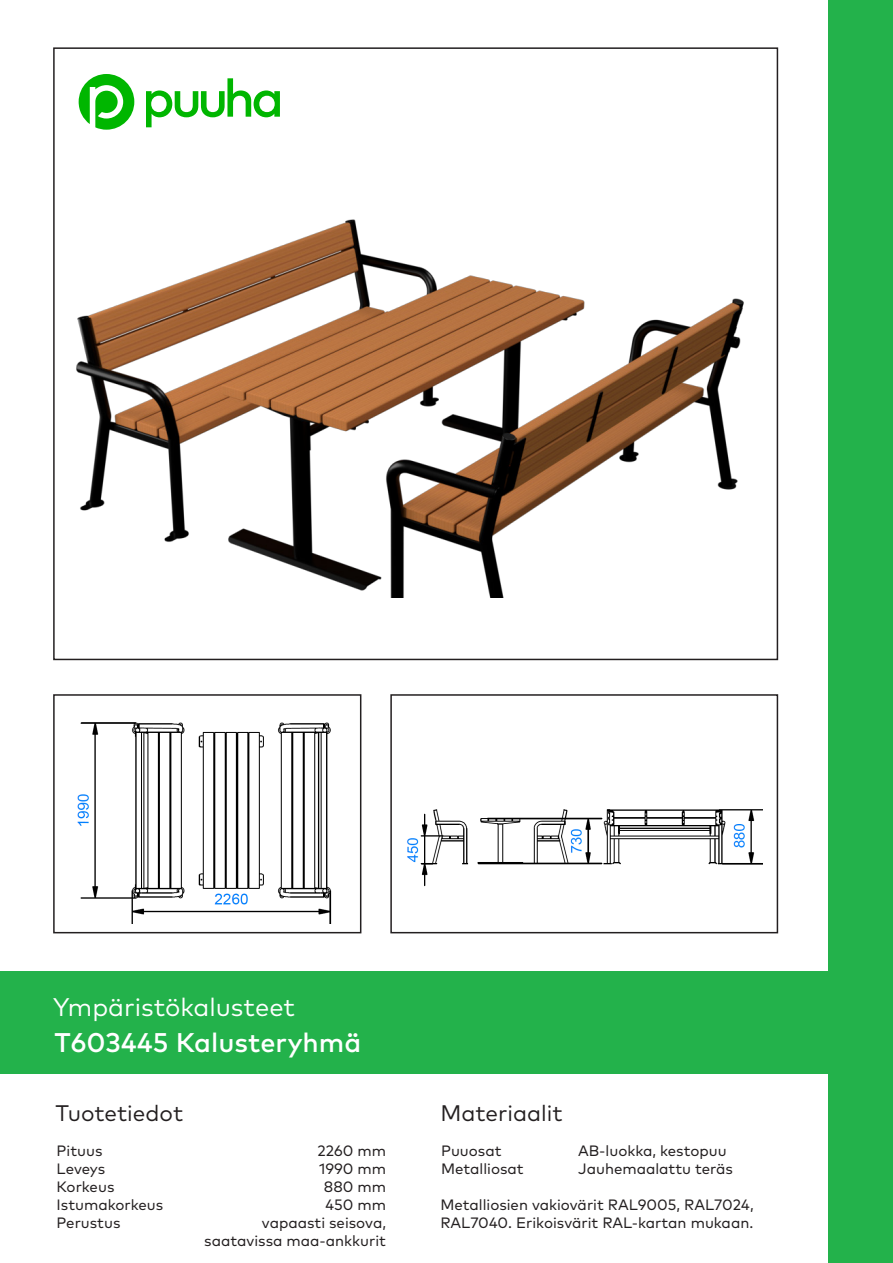
<style>
.page{position:relative;width:893px;height:1263px;background:#fff}
.page>*{position:absolute;margin:0;border:0;box-sizing:border-box;transform-origin:0 0}
.TUOTENUMERO{font:500 27px "Mark Pro";color:#fff}
.TUOTERYHMÄ{font:25.5px "Mark Pro";color:#fff}
.TUOTE_MATERIAALI{font:22.5px "Mark Pro";color:#231f20}
.Tiedot{font:15px/18px "Mark Pro";color:#231f20}
.Numerot{font:15px "Mark Pro";color:#231f20}
</style>
<div class="page">
<div style="left:828px;top:0;width:65px;height:1263px;background:#23b24b"></div>
<div style="left:0;top:971px;width:884px;height:102px;background:#23b24b"></div>
<svg style="left:79px;top:74px;width:55px;height:56px"></svg>
<svg style="left:146px;top:78px;width:134px;height:49px"></svg>
<div style="left:390px;top:694px;width:388px;height:239px;border:2px solid #231f20"></div>
<div style="left:53px;top:694px;width:308px;height:239px;border:2px solid #231f20"></div>
<img style="left:77px;top:722px;width:255px;height:202px">
<img style="left:407px;top:809px;width:356px;height:78px">
<img style="left:53px;top:168px;width:726px;height:429px">
<p class="TUOTERYHMÄ" style="left:53px;top:988px;width:243px">Ympäristökalusteet</p>
<p class="TUOTENUMERO" style="left:54px;top:1022px;width:308px">T603445 Kalusteryhmä</p>
<p class="TUOTE_MATERIAALI" style="left:56px;top:1097px;width:129px">Tuotetiedot</p>
<p class="TUOTE_MATERIAALI" style="left:440px;top:1097px;width:124px">Materiaalit</p>
<p class="Tiedot" style="left:57px;top:1141px;width:47px">Pituus</p>
<p class="Tiedot" style="left:57px;top:1159px;width:50px">Leveys</p>
<p class="Tiedot" style="left:57px;top:1177px;width:59px">Korkeus</p>
<p class="Tiedot" style="left:57px;top:1195px;width:108px">Istumakorkeus</p>
<p class="Tiedot" style="left:57px;top:1213px;width:65px">Perustus</p>
<p class="Tiedot" style="left:578px;top:1141px;width:150px">AB-luokka, kestopuu</p>
<p class="Tiedot" style="left:578px;top:1159px;width:156px">Jauhemaalattu teräs</p>
<p class="Tiedot" style="left:440px;top:1194px;width:315px">Metalliosien vakiovärit RAL9005, RAL7024,<br>RAL7040. Erikoisvärit RAL-kartan mukaan.</p>
<p class="Numerot" style="left:318px;top:1139px;width:70px">2260 mm</p>
<p class="Numerot" style="left:319px;top:1157px;width:69px">1990 mm</p>
<p class="Numerot" style="left:324px;top:1175px;width:64px">880 mm</p>
<p class="Numerot" style="left:325px;top:1193px;width:62px">450 mm</p>
<p class="Numerot" style="left:262px;top:1211px;width:126px">vapaasti seisova,</p>
<p class="Numerot" style="left:204px;top:1229px;width:183px">saatavissa maa-ankkurit</p>
<p class="Tiedot" style="left:441px;top:1141px;width:62px">Puuosat</p>
<p class="Tiedot" style="left:441px;top:1159px;width:84px">Metalliosat</p>
</div>
